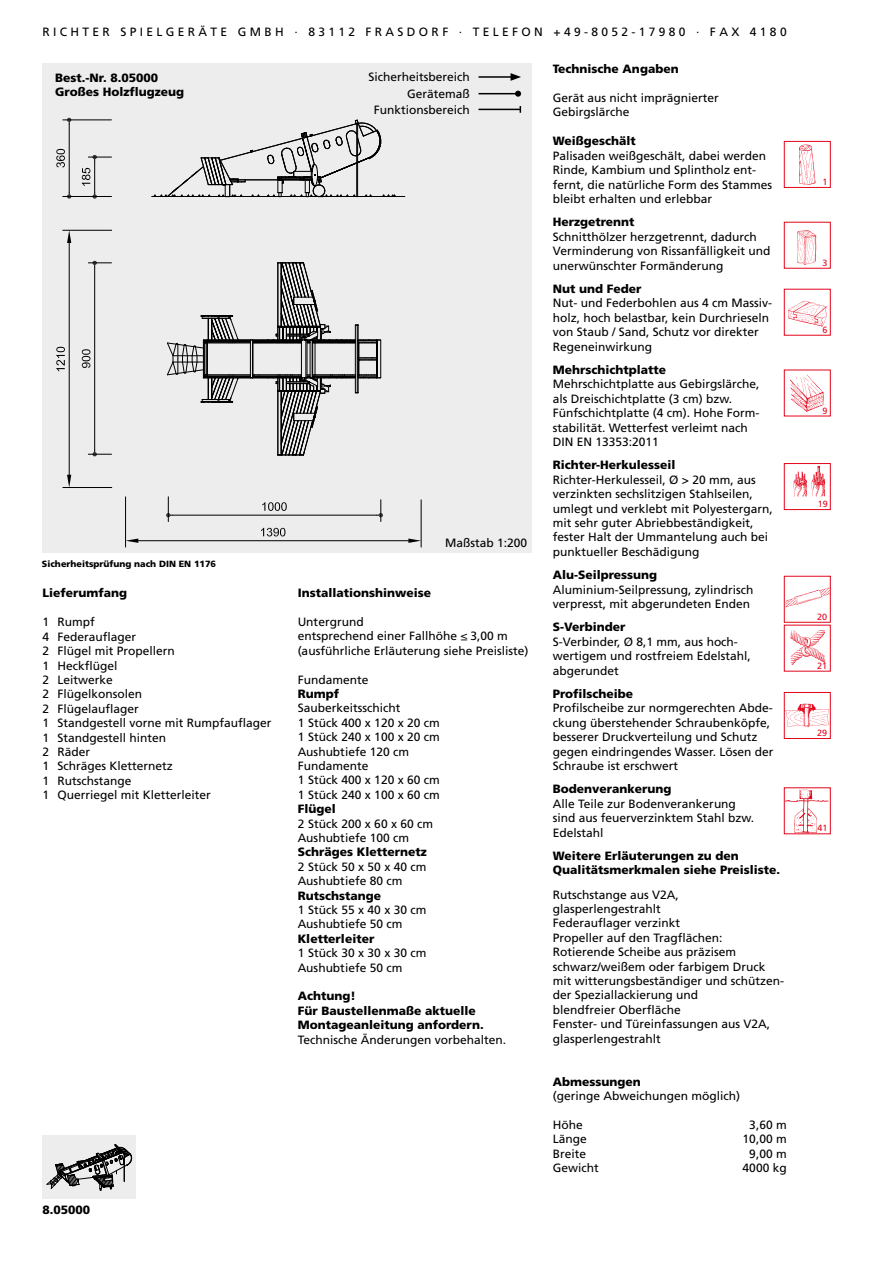
<style>
.page{position:relative;width:893px;height:1263px;background:#fff}
.page>*{position:absolute;margin:0;border:0;box-sizing:border-box;transform-origin:0 0}
.t1{font:12px/14.4px "Frutiger LT Std";color:#000}
.t2{font:900 12px/14.4px "Frutiger LT Std";color:#000}
.t3{font:900 9px "Frutiger LT Std";color:#000}
.t4{font:9px "Frutiger LT Std";color:#e3051b}
</style>
<div class="page">
<div style="left:784px;top:141px;width:47px;height:47px;border:1px solid #e3051b"></div>
<img style="left:799px;top:144px;width:17px;height:41px">
<div style="left:784px;top:222px;width:47px;height:47px;border:1px solid #e3051b"></div>
<img style="left:797px;top:230px;width:20px;height:34px">
<div style="left:784px;top:289px;width:47px;height:47px;border:1px solid #e3051b"></div>
<img style="left:788px;top:301px;width:40px;height:26px">
<div style="left:784px;top:370px;width:47px;height:46px;border:1px solid #e3051b"></div>
<img style="left:790px;top:374px;width:34px;height:38px">
<img style="left:793px;top:467px;width:33px;height:30px">
<div style="left:784px;top:463px;width:47px;height:47px;border:1px solid #e3051b"></div>
<div style="left:784px;top:576px;width:47px;height:47px;border:1px solid #e3051b"></div>
<img style="left:785px;top:579px;width:45px;height:37px">
<div style="left:784px;top:625px;width:47px;height:46px;border:1px solid #e3051b"></div>
<img style="left:790px;top:630px;width:36px;height:35px">
<div style="left:784px;top:692px;width:47px;height:47px;border:1px solid #e3051b"></div>
<img style="left:784px;top:702px;width:46px;height:26px">
<div style="left:784px;top:787px;width:47px;height:47px;border:1px solid #e3051b"></div>
<img style="left:785px;top:788px;width:44px;height:46px">
<div style="left:43px;top:64px;width:488px;height:489px;background:#ededed"></div>
<div style="left:43px;top:1135px;width:93px;height:64px;background:#ededed"></div>
<svg style="left:47px;top:1144px;width:86px;height:47px"></svg>
<hr style="left:479px;top:76px;width:34px;height:2px;background:#000">
<svg style="left:511px;top:73px;width:10px;height:8px"></svg>
<hr style="left:479px;top:93px;width:39px;height:1px;background:#000">
<svg style="left:515px;top:91px;width:6px;height:6px"></svg>
<hr style="left:479px;top:109px;width:41px;height:1px;background:#000">
<hr style="left:253px;top:375px;width:48px;height:1px;background:#000">
<hr style="left:253px;top:377px;width:48px;height:1px;background:#000">
<hr style="left:253px;top:340px;width:48px;height:1px;background:#000">
<hr style="left:253px;top:341px;width:48px;height:1px;background:#000">
<hr style="left:253px;top:342px;width:48px;height:1px;background:#000">
<svg style="left:268px;top:262px;width:113px;height:194px"></svg>
<svg style="left:167px;top:315px;width:94px;height:88px"></svg>
<hr style="left:63px;top:230px;width:49px;height:1px;background:#000">
<hr style="left:63px;top:487px;width:49px;height:1px;background:#000">
<hr style="left:69px;top:243px;width:1px;height:232px;background:#000">
<svg style="left:67px;top:230px;width:4px;height:13px"></svg>
<svg style="left:67px;top:475px;width:4px;height:12px"></svg>
<svg style="left:56px;top:347px;width:9px;height:24px"></svg>
<hr style="left:125px;top:497px;width:1px;height:50px;background:#000">
<hr style="left:421px;top:500px;width:1px;height:47px;background:#000">
<hr style="left:138px;top:540px;width:270px;height:1px;background:#000">
<svg style="left:126px;top:538px;width:12px;height:5px"></svg>
<svg style="left:408px;top:538px;width:13px;height:5px"></svg>
<svg style="left:261px;top:528px;width:24px;height:8px"></svg>
<hr style="left:173px;top:515px;width:204px;height:1px;background:#000">
<svg style="left:166px;top:497px;width:7px;height:24px"></svg>
<svg style="left:377px;top:500px;width:6px;height:21px"></svg>
<svg style="left:262px;top:502px;width:25px;height:9px"></svg>
<hr style="left:94px;top:267px;width:1px;height:183px;background:#000">
<svg style="left:88px;top:261px;width:24px;height:6px"></svg>
<svg style="left:88px;top:450px;width:24px;height:6px"></svg>
<svg style="left:82px;top:349px;width:8px;height:19px"></svg>
<hr style="left:152px;top:196px;width:253px;height:1px;background:#000">
<svg style="left:154px;top:120px;width:242px;height:76px"></svg>
<hr style="left:63px;top:243px;width:49px;height:1px;background:#000">
<hr style="left:63px;top:500px;width:49px;height:1px;background:#000">
<hr style="left:94px;top:161px;width:1px;height:31px;background:#000">
<svg style="left:88px;top:155px;width:24px;height:6px"></svg>
<svg style="left:82px;top:168px;width:8px;height:18px"></svg>
<hr style="left:63px;top:120px;width:48px;height:1px;background:#000">
<hr style="left:69px;top:124px;width:1px;height:68px;background:#000">
<svg style="left:67px;top:118px;width:4px;height:6px"></svg>
<svg style="left:63px;top:192px;width:49px;height:7px"></svg>
<svg style="left:56px;top:149px;width:9px;height:18px"></svg>
<p class="t1" style="left:43px;top:25px;width:746px">R I C H T E R S P I E L G E R Ä T E G M B H · 8 3 1 1 2 F R A S D O R F · T E L E F O N + 4 9 - 8 0 5 2 - 1 7 9 8 0 · F A X 4 1 8 0</p>
<p class="t2" style="left:55px;top:70px;width:130px">Best.-Nr. 8.05000<br>Großes Holzflugzeug</p>
<p class="t3" style="left:42px;top:558px;width:176px">Sicherheitsprüfung nach DIN EN 1176</p>
<p class="t2" style="left:43px;top:586px;width:86px">Lieferumfang</p>
<p class="t1" style="left:43px;top:615px;width:230px">1 Rumpf<br>4 Federauflager<br>2 Flügel mit Propellern<br>1 Heckflügel<br>2 Leitwerke<br>2 Flügelkonsolen<br>2 Flügelauflager<br>1 Standgestell vorne mit Rumpfauflager<br>1 Standgestell hinten<br>2 Räder<br>1 Schräges Kletternetz<br>1 Rutschstange<br>1 Querriegel mit Kletterleiter</p>
<p class="t2" style="left:43px;top:1203px;width:49px">8.05000</p>
<p class="t1" style="left:368px;top:69px;width:103px;line-height:16.2px;text-align:right">Sicherheitsbereich<br>Gerätemaß<br>Funktionsbereich</p>
<p class="t1" style="left:445px;top:535px;width:84px">Maßstab 1:200</p>
<p class="t2" style="left:298px;top:586px;width:135px">Installationshinweise</p>
<p class="t1" style="left:298px;top:615px;width:232px">Untergrund<br>entsprechend einer Fallhöhe ≤ 3,00 m (ausführliche Erläuterung siehe Preisliste)</p>
<p class="t1" style="left:298px;top:672px;width:72px">Fundamente</p>
<p class="t2" style="left:298px;top:687px;width:43px">Rumpf</p>
<p class="t1" style="left:298px;top:701px;width:144px">Sauberkeitsschicht<br>1 Stück 400 x 120 x 20 cm<br>1 Stück 240 x 100 x 20 cm<br>Aushubtiefe 120 cm<br>Fundamente<br>1 Stück 400 x 120 x 60 cm<br>1 Stück 240 x 100 x 60 cm</p>
<p class="t2" style="left:298px;top:802px;width:40px">Flügel</p>
<p class="t1" style="left:298px;top:816px;width:137px">2 Stück 200 x 60 x 60 cm<br>Aushubtiefe 100 cm</p>
<p class="t2" style="left:298px;top:845px;width:131px">Schräges Kletternetz</p>
<p class="t1" style="left:298px;top:859px;width:130px">2 Stück 50 x 50 x 40 cm<br>Aushubtiefe 80 cm</p>
<p class="t2" style="left:298px;top:888px;width:85px">Rutschstange</p>
<p class="t1" style="left:298px;top:903px;width:130px">1 Stück 55 x 40 x 30 cm<br>Aushubtiefe 50 cm</p>
<p class="t2" style="left:298px;top:931px;width:78px">Kletterleiter</p>
<p class="t1" style="left:298px;top:946px;width:130px">1 Stück 30 x 30 x 30 cm<br>Aushubtiefe 50 cm</p>
<p class="t2" style="left:298px;top:989px;width:188px">Achtung!<br>Für Baustellenmaße aktuelle<br>Montageanleitung anfordern.</p>
<p class="t1" style="left:298px;top:1032px;width:210px">Technische Änderungen vorbehalten.</p>
<p class="t2" style="left:553px;top:61px;width:127px">Technische Angaben</p>
<p class="t1" style="left:553px;top:90px;width:168px">Gerät aus nicht imprägnierter<br>Gebirgslärche</p>
<p class="t2" style="left:553px;top:134px;width:85px">Weißgeschält</p>
<p class="t1" style="left:553px;top:148px;width:221px">Palisaden weißgeschält, dabei werden Rinde, Kambium und Splintholz ent&shy;fernt, die natürliche Form des Stammes bleibt erhalten und erlebbar</p>
<p class="t2" style="left:553px;top:215px;width:83px">Herzgetrennt</p>
<p class="t1" style="left:553px;top:229px;width:219px">Schnitthölzer herzgetrennt, dadurch<br>Verminderung von Rissanfälligkeit und unerwünschter Formänderung</p>
<p class="t2" style="left:553px;top:282px;width:90px">Nut und Feder</p>
<p class="t1" style="left:553px;top:296px;width:221px">Nut- und Federbohlen aus 4 cm Massiv&shy;holz, hoch belastbar, kein Durchrieseln von Staub / Sand, Schutz vor direkter Regeneinwirkung</p>
<p class="t2" style="left:553px;top:363px;width:115px">Mehrschichtplatte</p>
<p class="t1" style="left:553px;top:377px;width:208px">Mehrschichtplatte aus Gebirgslärche, als Dreischichtplatte (3 cm) bzw.<br>Fünfschichtplatte (4 cm). Hohe Form&shy;stabilität. Wetterfest verleimt nach DIN EN 13353:2011</p>
<p class="t2" style="left:553px;top:458px;width:124px">Richter-Herkulesseil</p>
<p class="t1" style="left:553px;top:472px;width:222px">Richter-Herkulesseil, Ø &gt; 20 mm, aus verzinkten sechslitzigen Stahlseilen, umlegt und verklebt mit Polyestergarn, mit sehr guter Abriebbeständigkeit, fester Halt der Ummantelung auch bei punktueller Beschädigung</p>
<p class="t2" style="left:553px;top:568px;width:106px">Alu-Seilpressung</p>
<p class="t1" style="left:553px;top:582px;width:202px">Aluminium-Seilpressung, zylindrisch verpresst, mit abgerundeten Enden</p>
<p class="t2" style="left:553px;top:620px;width:74px">S-Verbinder</p>
<p class="t1" style="left:553px;top:634px;width:200px">S-Verbinder, Ø 8,1 mm, aus hoch&shy;wertigem und rostfreiem Edelstahl, abgerundet</p>
<p class="t2" style="left:553px;top:687px;width:82px">Profilscheibe</p>
<p class="t1" style="left:553px;top:701px;width:222px">Profilscheibe zur normgerechten Abde&shy;ckung überstehender Schraubenköpfe, besserer Druckverteilung und Schutz gegen eindringendes Wasser. Lösen der Schraube ist erschwert</p>
<p class="t2" style="left:553px;top:782px;width:120px">Bodenverankerung</p>
<p class="t1" style="left:553px;top:796px;width:203px">Alle Teile zur Bodenverankerung sind aus feuerverzinktem Stahl bzw.<br>Edelstahl</p>
<p class="t2" style="left:553px;top:849px;width:229px">Weitere Erläuterungen zu den<br>Qualitätsmerkmalen siehe Preisliste.</p>
<p class="t1" style="left:553px;top:887px;width:233px">Rutschstange aus V2A, glasperlengestrahlt<br>Federauflager verzinkt<br>Propeller auf den Tragflächen:<br>Rotierende Scheibe aus präzisem schwarz/weißem oder farbigem Druck mit witterungsbeständiger und schützen&shy;der Speziallackierung und<br>blendfreier Oberfläche<br>Fenster- und Türeinfassungen aus V2A, glasperlengestrahlt</p>
<p class="t2" style="left:553px;top:1074px;width:90px">Abmessungen</p>
<p class="t1" style="left:553px;top:1089px;width:189px">(geringe Abweichungen möglich)</p>
<p class="t1" style="left:553px;top:1118px;width:31px">Höhe</p>
<p class="t1" style="left:749px;top:1118px;width:39px">3,60 m</p>
<p class="t1" style="left:553px;top:1132px;width:36px">Länge</p>
<p class="t1" style="left:743px;top:1132px;width:46px">10,00 m</p>
<p class="t1" style="left:553px;top:1146px;width:35px">Breite</p>
<p class="t1" style="left:749px;top:1146px;width:39px">9,00 m</p>
<p class="t1" style="left:553px;top:1161px;width:47px">Gewicht</p>
<p class="t1" style="left:743px;top:1161px;width:46px">4000 kg</p>
<p class="t4" style="left:822px;top:177px;width:7px">1</p>
<p class="t4" style="left:822px;top:257px;width:7px">3</p>
<p class="t4" style="left:822px;top:324px;width:7px">6</p>
<p class="t4" style="left:822px;top:405px;width:7px">9</p>
<p class="t4" style="left:818px;top:499px;width:12px">19</p>
<p class="t4" style="left:817px;top:611px;width:12px">20</p>
<p class="t4" style="left:817px;top:660px;width:12px">21</p>
<p class="t4" style="left:817px;top:728px;width:12px">29</p>
<p class="t4" style="left:817px;top:823px;width:12px">41</p>
</div>
